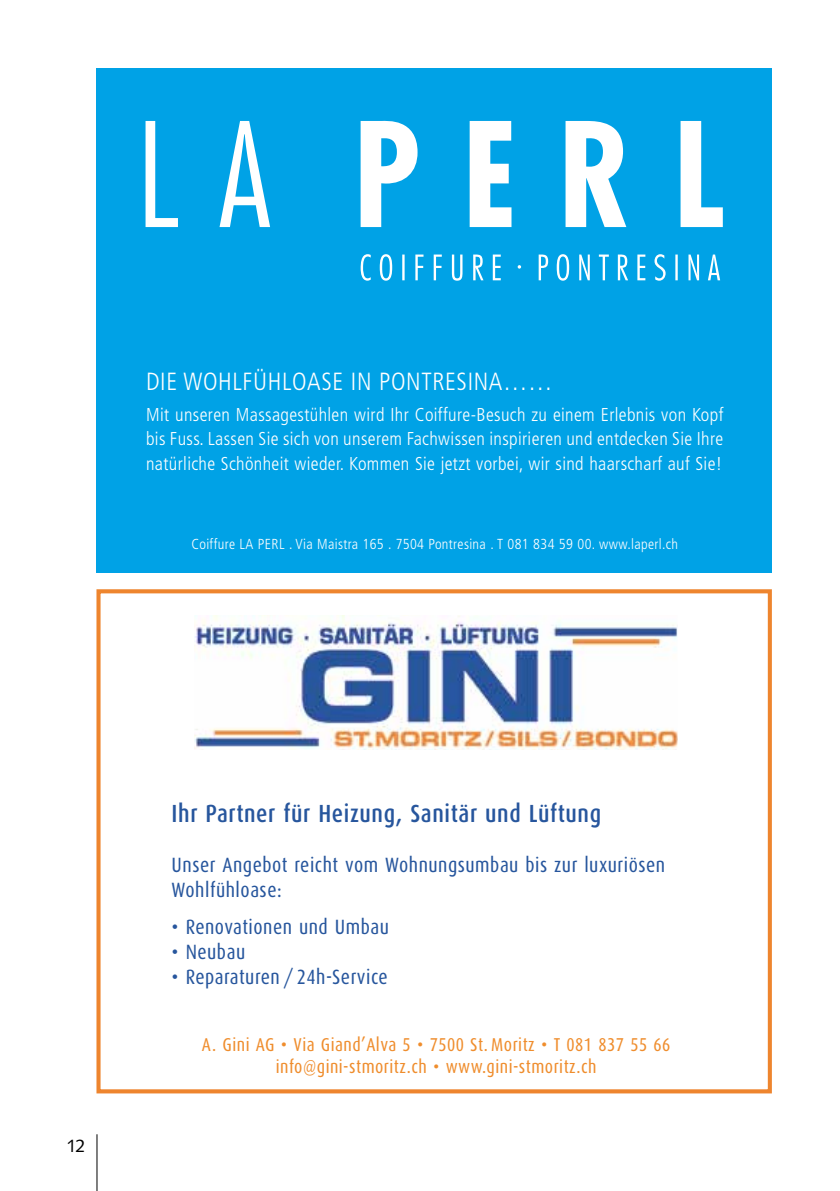
<style>
.page{position:relative;width:840px;height:1191px;background:#fff}
.page>*{position:absolute;margin:0;border:0;box-sizing:border-box;transform-origin:0 0}
.t1{font:500 24.8px "Dax Condensed";letter-spacing:.025em;color:#27569d}
.t2{font:300 condensed 24.8px "Frutiger";letter-spacing:.025em;color:#fff}
.t3{font:20.6px/24.8px "Dax Condensed";letter-spacing:.025em;color:#27569d}
.t4{font:300 condensed 18.6px/24.8px "Frutiger";letter-spacing:.02em;color:#fff;text-align:justify}
.t5{font:18.6px/22.4px "Dax Condensed";letter-spacing:.025em;color:#ef8d2d;text-align:center}
.t6{font:18px "Syntax LT";color:#000}
.t7{font:300 condensed 14.4px "Frutiger";letter-spacing:.025em;color:#fff}
</style>
<div class="page">
<hr style="left:96px;top:1134px;width:1px;height:57px;background:#000">
<div style="left:96px;top:589px;width:675px;height:504px;border:4px solid #ee852e"></div>
<img style="left:194px;top:616px;width:483px;height:133px">
<div style="left:96px;top:68px;width:675px;height:504px;background:#00a2e6"></div>
<svg style="left:360px;top:254px;width:359px;height:27px"></svg>
<svg style="left:145px;top:121px;width:577px;height:106px"></svg>
<h1 class="t2" style="left:146px;top:367px;width:407px">DIE WOHLFÜHLOASE IN PONTRESINA……</h1>
<p class="t4" style="left:146px;top:402px;width:578px">Mit unseren Massagestühlen wird Ihr Coiffure-Besuch zu einem Erlebnis von Kopf bis Fuss. Lassen Sie sich von unserem Fachwissen inspirieren und entdecken Sie Ihre natürliche Schönheit wieder. Kommen Sie jetzt vorbei, wir sind haarscharf auf Sie!</p>
<p class="t7" style="left:191px;top:536px;width:488px">Coiffure LA PERL . Via Maistra 165 . 7504 Pontresina . T 081 834 59 00. www.laperl.ch</p>
<p class="t6" style="left:66px;top:1135px;width:21px">12</p>
<h1 class="t1" style="left:171px;top:800px;width:431px">Ihr Partner für Heizung, Sanitär und Lüftung</h1>
<p class="t3" style="left:171px;top:852px;width:495px">Unser Angebot reicht vom Wohnungsumbau bis zur luxuriösen<br>Wohlfühloase:</p>
<p class="t3" style="left:171px;top:914px;width:219px">• Renovationen und Umbau</p>
<p class="t3" style="left:171px;top:939px;width:75px">• Neubau</p>
<p class="t3" style="left:171px;top:964px;width:217px">• Reparaturen / 24h-Service</p>
<p class="t5" style="left:202px;top:1033px;width:470px">A. Gini AG • Via Giand’Alva 5 • 7500 St. Moritz • T 081 837 55 66 info@gini-stmoritz.ch • www.gini-stmoritz.ch</p>
</div>
